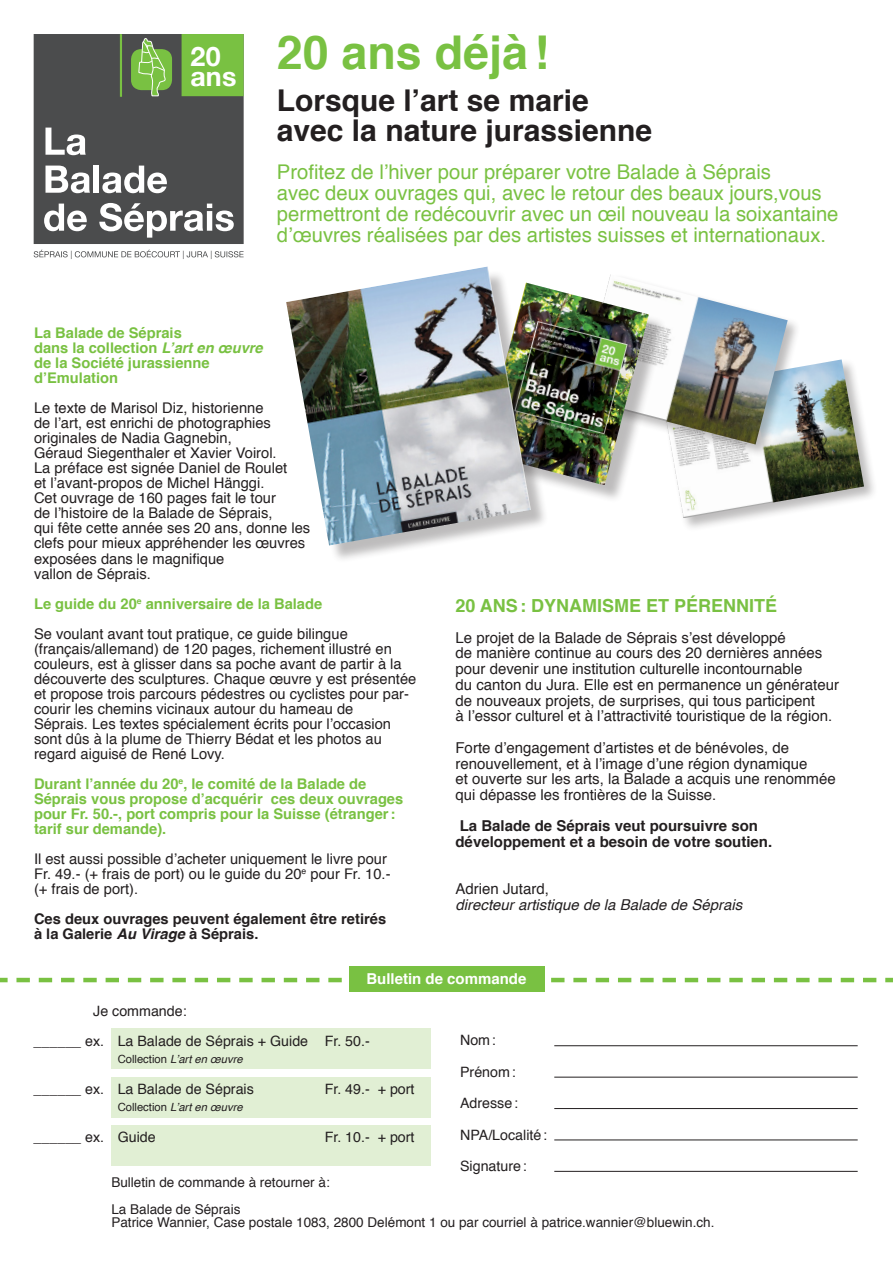
<style>
.page{position:relative;width:893px;height:1263px;background:#fff}
.page>*{position:absolute;margin:0;border:0;box-sizing:border-box;transform-origin:0 0}
.t1{font:700 46.5px "Helvetica";color:#79c142}
.t2{font:700 30px/30px "Helvetica";color:#231f20}
.t3{font:700 26.85px/19.6px "Helvetica Neue";color:#fff}
.t4{font:20.25px/21px "Helvetica";color:#79c142}
.t5{font:700 18px "Helvetica";color:#79c142}
.t6{font:15px/15.8px "Helvetica";color:#231f20}
.t7{font:700 15px/15.8px "Helvetica";color:#231f20}
.t8{font:italic 15px/15.8px "Helvetica";color:#231f20}
.t9{font:700 15px "Helvetica";color:#fff}
.t10{font:14.7px/15px "Helvetica";color:#231f20}
.t11{font:700 14.7px/15px "Helvetica";color:#79c142}
.t12{font:700 14.7px/15px "Helvetica";color:#231f20}
.t13{font:14.25px "Helvetica";color:#231f20}
.t14{font:13.5px/27px "Helvetica";color:#231f20}
.t15{font:italic 11.25px "Helvetica";color:#231f20}
.s1{font-style:italic}
.s2{font-style:normal}
</style>
<div class="page">
<div style="left:111px;top:1028px;width:320px;height:41px;background:#e1efd4"></div>
<div style="left:349px;top:966px;width:195px;height:25px;background:#79c142"></div>
<div style="left:111px;top:1077px;width:320px;height:40px;background:#e1efd4"></div>
<div style="left:111px;top:1125px;width:320px;height:41px;background:#e1efd4"></div>
<div style="left:34px;top:34px;width:210px;height:210px;background:#4b4c4d"></div>
<div style="left:182px;top:34px;width:62px;height:62px;background:#79c142"></div>
<div style="left:131px;top:49px;width:41px;height:41px;background:#79c142;border-radius:10px"></div>
<svg style="left:138px;top:38px;width:27px;height:59px"></svg>
<hr style="left:120px;top:34px;width:2px;height:63px;background:#79c142">
<svg style="left:46px;top:128px;width:40px;height:27px"></svg>
<svg style="left:46px;top:166px;width:44px;height:27px"></svg>
<div style="left:94px;top:166px;width:5px;height:27px;background:#fff"></div>
<svg style="left:102px;top:166px;width:65px;height:27px"></svg>
<svg style="left:44px;top:204px;width:43px;height:27px"></svg>
<svg style="left:99px;top:203px;width:135px;height:35px"></svg>
<svg style="left:34px;top:250px;width:210px;height:9px"></svg>
<svg style="left:0;top:978px;width:893px;height:4px"></svg>
<div style="left:660px;top:358px;width:218px;height:174px;background:#231f20;opacity:.3"></div>
<img style="left:661px;top:359px;width:203px;height:159px">
<div style="left:577px;top:274px;width:224px;height:184px;background:#231f20;opacity:.3"></div>
<img style="left:578px;top:274px;width:210px;height:170px">
<div style="left:485px;top:286px;width:181px;height:217px;background:#231f20;opacity:.3"></div>
<img style="left:549px;top:283px;width:100px;height:202px">
<div style="left:289px;top:269px;width:260px;height:295px;background:#231f20;opacity:.3"></div>
<img style="left:286px;top:266px;width:245px;height:279px">
<hr style="left:554px;top:1171px;width:304px;height:1px;background:#231f20">
<hr style="left:554px;top:1140px;width:304px;height:1px;background:#231f20">
<hr style="left:554px;top:1108px;width:304px;height:1px;background:#231f20">
<hr style="left:554px;top:1077px;width:304px;height:1px;background:#231f20">
<hr style="left:554px;top:1045px;width:304px;height:1px;background:#231f20">
<p class="t3" style="left:190px;top:48px;width:47px">20 ans</p>
<p class="t1" style="left:277px;top:15px;width:274px">20 ans déjà!</p>
<p class="t2" style="left:277px;top:86px;width:377px">Lorsque l’art se marie avec la nature jurassienne</p>
<p class="t4" style="left:277px;top:162px;width:563px">Profitez de l’hiver pour préparer votre Balade à Séprais<br>avec deux ouvrages qui, avec le retour des beaux jours,vous permettront de redécouvrir avec un œil nouveau la soixantaine d’œuvres réalisées par des artistes suisses et internationaux.</p>
<p class="t11" style="left:34px;top:326px;width:230px">La Balade de Séprais<br>dans la collection <span class="s1">L’art en œuvre </span>de la Société jurassienne d’Emulation</p>
<p class="t10" style="left:34px;top:401px;width:278px">Le texte de Marisol Diz, historienne<br>de l’art, est enrichi de photographies originales de Nadia Gagnebin,<br>Géraud Siegenthaler et Xavier Voirol.<br>La préface est signée Daniel de Roulet<br>et l’avant-propos de Michel Hänggi.<br>Cet ouvrage de 160 pages fait le tour<br>de l’histoire de la Balade de Séprais,<br>qui fête cette année ses 20 ans, donne les clefs pour mieux appréhender les œuvres exposées dans le magnifique<br>vallon de Séprais.</p>
<p class="t11" style="left:34px;top:596px;width:290px">Le guide du 20<sup>e</sup> anniversaire de la Balade</p>
<p class="t10" style="left:34px;top:626px;width:384px">Se voulant avant tout pratique, ce guide bilingue (français/allemand) de 120 pages, richement illustré en couleurs, est à glisser dans sa poche avant de partir à la découverte des sculptures. Chaque œuvre y est présentée et propose trois parcours pédestres ou cyclistes pour par&shy;courir les chemins vicinaux autour du hameau de<br>Séprais. Les textes spécialement écrits pour l’occasion sont dûs à la plume de Thierry Bédat et les photos au regard aiguisé de René Lovy.</p>
<p class="t11" style="left:34px;top:776px;width:371px">Durant l’année du 20<sup>e</sup>, le comité de la Balade de Séprais vous propose d’acquérir ces deux ouvrages pour Fr. 50.-, port compris pour la Suisse (étranger: tarif sur demande).</p>
<p class="t10" style="left:34px;top:851px;width:358px">Il est aussi possible d’acheter uniquement le livre pour<br>Fr. 49.- (+ frais de port) ou le guide du 20<sup>e</sup> pour Fr. 10.- (+ frais de port).</p>
<p class="t12" style="left:34px;top:911px;width:354px">Ces deux ouvrages peuvent également être retirés à la Galerie <span class="s1">Au Virage</span> à Séprais.</p>
<p class="t5" style="left:455px;top:591px;width:323px">20 ANS: DYNAMISME ET PÉRENNITÉ</p>
<p class="t6" style="left:455px;top:630px;width:385px">Le projet de la Balade de Séprais s’est développé<br>de manière continue au cours des 20 dernières années pour devenir une institution culturelle incontournable<br>du canton du Jura. Elle est en permanence un générateur de nouveaux projets, de surprises, qui tous participent<br>à l’essor culturel et à l’attractivité touristique de la région.</p>
<p class="t6" style="left:455px;top:740px;width:382px">Forte d’engagement d’artistes et de bénévoles, de renouvellement, et à l’image d’une région dynamique<br>et ouverte sur les arts, la Balade a acquis une renommée qui dépasse les frontières de la Suisse.</p>
<p class="t7" style="left:455px;top:818px;width:318px">La Balade de Séprais veut poursuivre son développement et a besoin de votre soutien.</p>
<p class="t8" style="left:455px;top:881px;width:288px"><span class="s2">Adrien Jutard,<br></span>directeur artistique de la Balade de Séprais</p>
<p class="t9" style="left:366px;top:966px;width:162px">Bulletin de commande</p>
<p class="t13" style="left:93px;top:1000px;width:95px">Je commande:</p>
<p class="t13" style="left:34px;top:1030px;width:338px">______ ex. La Balade de Séprais + Guide Fr. 50.-</p>
<p class="t15" style="left:118px;top:1050px;width:127px"><span class="s2">Collection</span> L’art en œuvre</p>
<p class="t13" style="left:34px;top:1078px;width:222px">______ ex. La Balade de Séprais</p>
<p class="t13" style="left:325px;top:1078px;width:91px">Fr. 49.- + port</p>
<p class="t15" style="left:118px;top:1098px;width:127px"><span class="s2">Collection</span> L’art en œuvre</p>
<p class="t13" style="left:34px;top:1126px;width:124px">______ ex. Guide</p>
<p class="t13" style="left:325px;top:1126px;width:91px">Fr. 10.- + port</p>
<p class="t13" style="left:460px;top:1029px;width:37px">Nom:</p>
<p class="t13" style="left:460px;top:1061px;width:57px">Prénom:</p>
<p class="t13" style="left:460px;top:1092px;width:59px">Adresse:</p>
<p class="t13" style="left:460px;top:1124px;width:89px">NPA/Localité:</p>
<p class="t13" style="left:460px;top:1155px;width:68px">Signature:</p>
<p class="t14" style="left:111px;top:1169px;width:220px">Bulletin de commande à retourner à:<br>La Balade de Séprais</p>
<p class="t14" style="left:111px;top:1209px;width:604px">Patrice Wannier, Case postale 1083, 2800 Delémont 1 ou par courriel à patrice.wannier@bluewin.ch.</p>
</div>
